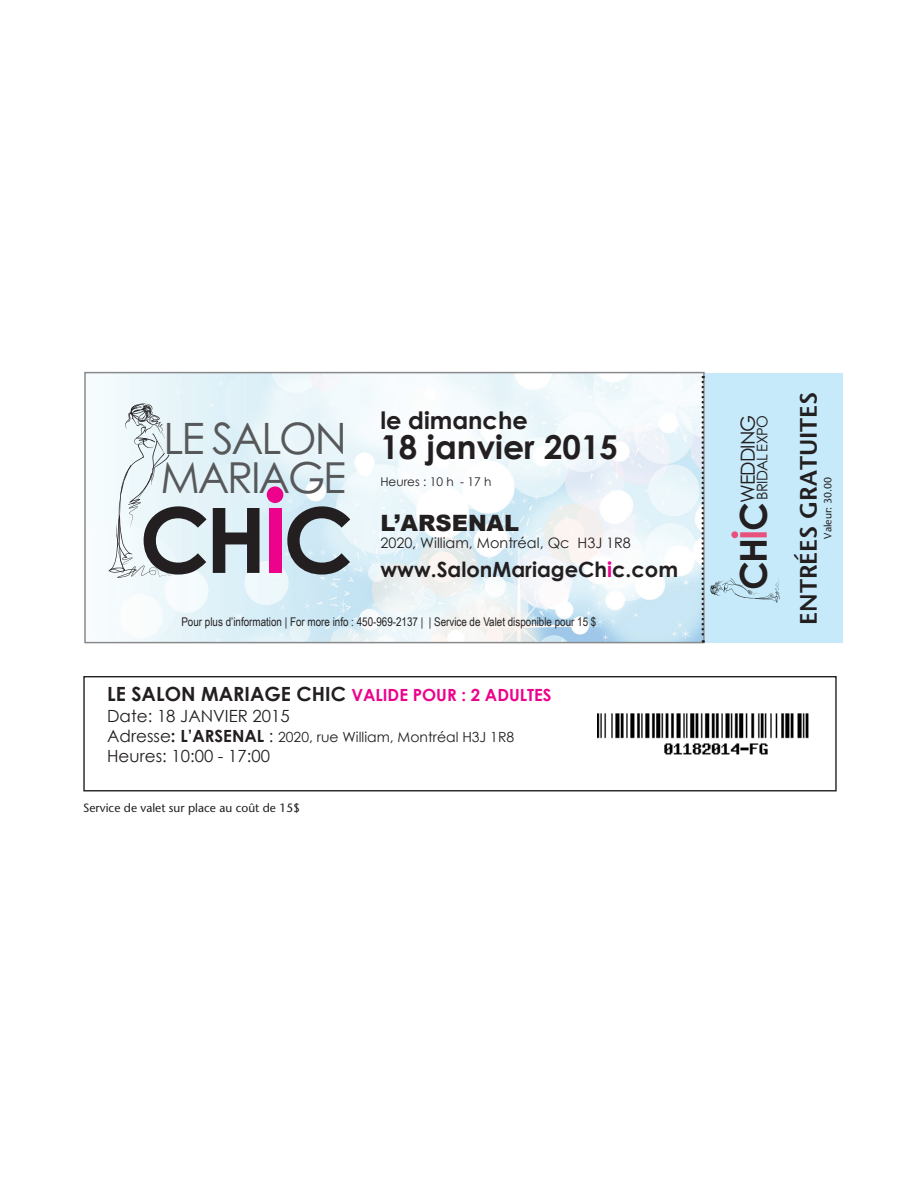
<style>
.page{position:relative;width:918px;height:1188px;background:#fff}
.page>*{position:absolute;margin:0;border:0;box-sizing:border-box;transform-origin:0 0}
.t1{font:700 90.45px "Century Gothic";color:#231f20}
.t2{font:43.35px "Century Gothic";letter-spacing:-.05em;color:#57585a}
.t3{font:42.75px "Century Gothic";letter-spacing:-.05em;color:#57585a}
.t4{font:700 36.9px "Century Gothic";color:#231f20}
.t5{font:700 33px "Century Gothic";color:#231f20}
.t6{font:700 24px "Century Gothic";color:#231f20}
.t7{font:600 23.7px "Stone Sans";color:#231f20}
.t8{font:900 22.5px "Arial";color:#231f20}
.t9{font:700 21px "Century Gothic";color:#231f20}
.t10{font:19.5px "Century Gothic";letter-spacing:-.05em;color:#231f20}
.t11{font:700 16.8px "Century Gothic";color:#ed028c}
.t12{font:16.8px "Century Gothic";color:#231f20}
.t13{font:14.7px "Century Gothic";letter-spacing:-.05em;color:#231f20}
.t14{font:14.4px "Century Gothic";color:#231f20}
.t15{font:13.95px "Century Gothic";color:#231f20}
.t16{font:12px "Arial Narrow";color:#231f20}
.t17{font:12px "Stone Sans";color:#231f20}
.t18{font:12px "Century Gothic";color:#231f20}
.t19{font:10.5px "Stone Sans";color:#231f20}
.s1{color:#e9517d}
.s2{color:#ed028c}
.s3{font-size:19.5px;color:#231f20}
.s4{font-size:16.8px}
.s5{font-weight:700;font-size:16.8px}
</style>
<div class="page">
<div style="left:83px;top:676px;width:754px;height:115px;border:1px solid #231f20"></div>
<img style="left:597px;top:713px;width:212px;height:42px">
<div style="left:705px;top:373px;width:137px;height:270px;background:#c6eafa"></div>
<img style="left:103px;top:375px;width:599px;height:265px">
<div style="left:84px;top:372px;width:621px;height:271px;border:2px solid #6c6d70"></div>
<svg style="left:702px;top:376px;width:2px;height:267px"></svg>
<svg style="left:109px;top:403px;width:64px;height:175px"></svg>
<div style="left:267px;top:486px;width:16px;height:17px;background:#ed028c;border-radius:50%"></div>
<svg style="left:710px;top:578px;width:70px;height:25px"></svg>
<div style="left:731px;top:531px;width:7px;height:7px;background:#e9517d;border-radius:50%"></div>
<p class="t6" style="left:380px;top:402px;width:149px">le dimanche</p>
<p class="t5" style="left:380px;top:422px;width:239px">18 janvier 2015</p>
<p class="t18" style="left:380px;top:473px;width:113px">Heures : 10 h - 17 h</p>
<p class="t8" style="left:380px;top:506px;width:140px">L’ARSENAL</p>
<p class="t14" style="left:380px;top:533px;width:252px">2020, William, Montréal, Qc H3J 1R8</p>
<p class="t2" style="left:164px;top:408px;width:185px">LE SALON</p>
<p class="t10" style="left:734px;top:503px;width:90px;rotate:-90deg">WEDDING</p>
<p class="t13" style="left:752px;top:500px;width:86px;rotate:-90deg">BRIDAL EXPO</p>
<p class="t4" style="left:726px;top:590px;width:89px;rotate:-90deg">CH<span class="s1">I</span>C</p>
<p class="t16" style="left:181px;top:613px;width:417px">Pour plus d’information | For more info : 450-969-2137 | | Service de Valet disponible pour 15 $</p>
<p class="t3" style="left:161px;top:447px;width:187px">MARIAGE</p>
<p class="t1" style="left:139px;top:471px;width:216px">CH<span class="s2">I</span>C</p>
<p class="t9" style="left:380px;top:553px;width:299px">www.SalonMariageCh<span class="s2">i</span>c.com</p>
<p class="t11" style="left:107px;top:683px;width:446px"><span class="s3">LE SALON MARIAGE CHIC</span> VALIDE POUR : 2 ADULTES</p>
<p class="t12" style="left:107px;top:704px;width:184px">Date: 18 JANVIER 2015</p>
<p class="t15" style="left:107px;top:727px;width:409px"><span class="s4">Adresse</span><span class="s5">: L’ARSENAL</span> <span class="s4">:</span> 2020, rue William, Montréal H3J 1R8</p>
<p class="t12" style="left:107px;top:744px;width:164px">Heures: 10:00 - 17:00</p>
<p class="t17" style="left:83px;top:801px;width:218px">Service de valet sur place au coût de 15$</p>
<p class="t7" style="left:794px;top:625px;width:235px;rotate:-90deg">ENTRÉES GRATUITES</p>
<p class="t19" style="left:821px;top:539px;width:64px;rotate:-90deg">Valeur: 30.00</p>
</div>
